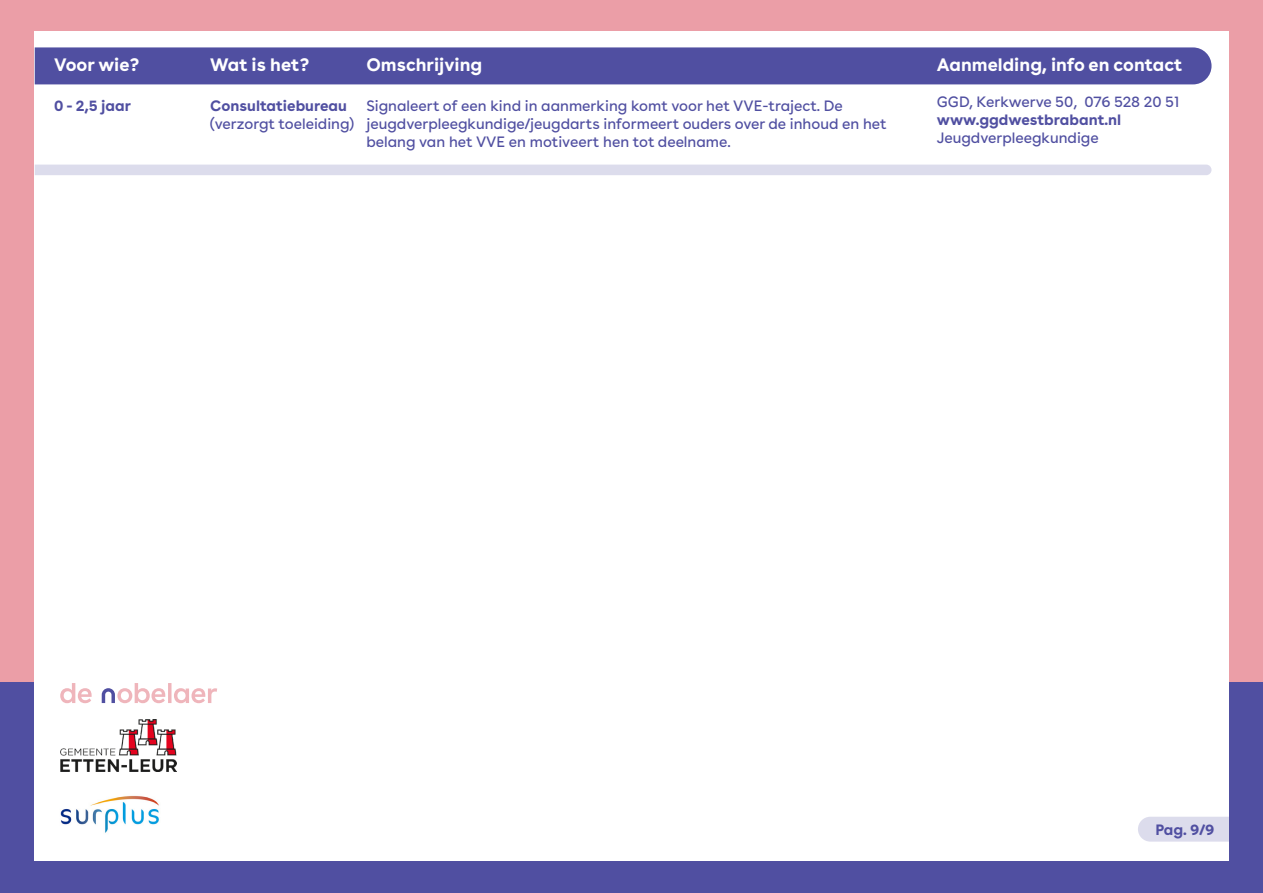
<style>
.page{position:relative;width:1263px;height:893px;background:#eb9ea7}
.page>*{position:absolute;margin:0;border:0;box-sizing:border-box;transform-origin:0 0}
.t1{font:700 18px "Buenos Aires";color:#fff}
.t2{font:15px/18px "Buenos Aires";color:#504fa1}
.t3{font:700 15px "Buenos Aires";color:#504fa1}
</style>
<div class="page">
<div style="left:0;top:682px;width:1263px;height:211px;background:#504fa1"></div>
<div style="left:35px;top:32px;width:1194px;height:829px;background:#fff"></div>
<div style="left:35px;top:47px;width:1176px;height:37px;background:#504fa1"></div>
<div style="left:35px;top:165px;width:1176px;height:10px;background:#dcdcec"></div>
<div style="left:1138px;top:817px;width:91px;height:25px;background:#dcdcec"></div>
<svg style="left:60px;top:683px;width:157px;height:20px"></svg>
<img style="left:60px;top:719px;width:116px;height:52px">
<img style="left:60px;top:795px;width:99px;height:38px">
<p class="t1" style="left:54px;top:49px;width:87px">Voor wie?</p>
<p class="t3" style="left:54px;top:93px;width:79px">0 - 2,5 jaar</p>
<p class="t1" style="left:210px;top:49px;width:100px">Wat is het?</p>
<p class="t3" style="left:210px;top:93px;width:138px">Consultatiebureau</p>
<p class="t2" style="left:210px;top:113px;width:145px">(verzorgt toeleiding)</p>
<p class="t1" style="left:366px;top:49px;width:117px">Omschrijving</p>
<p class="t2" style="left:366px;top:95px;width:522px">Signaleert of een kind in aanmerking komt voor het VVE-traject. De jeugdverpleegkundige/jeugdarts informeert ouders over de inhoud en het belang van het VVE en motiveert hen tot deelname.</p>
<p class="t1" style="left:937px;top:49px;width:247px">Aanmelding, info en contact</p>
<p class="t2" style="left:937px;top:92px;width:244px">GGD, Kerkwerve 50, 076 528 20 51</p>
<p class="t3" style="left:937px;top:107px;width:186px">www.ggdwestbrabant.nl</p>
<p class="t2" style="left:937px;top:128px;width:163px">Jeugdverpleegkundige</p>
<p class="t3" style="left:1155px;top:817px;width:61px">Pag. 9/9</p>
</div>
